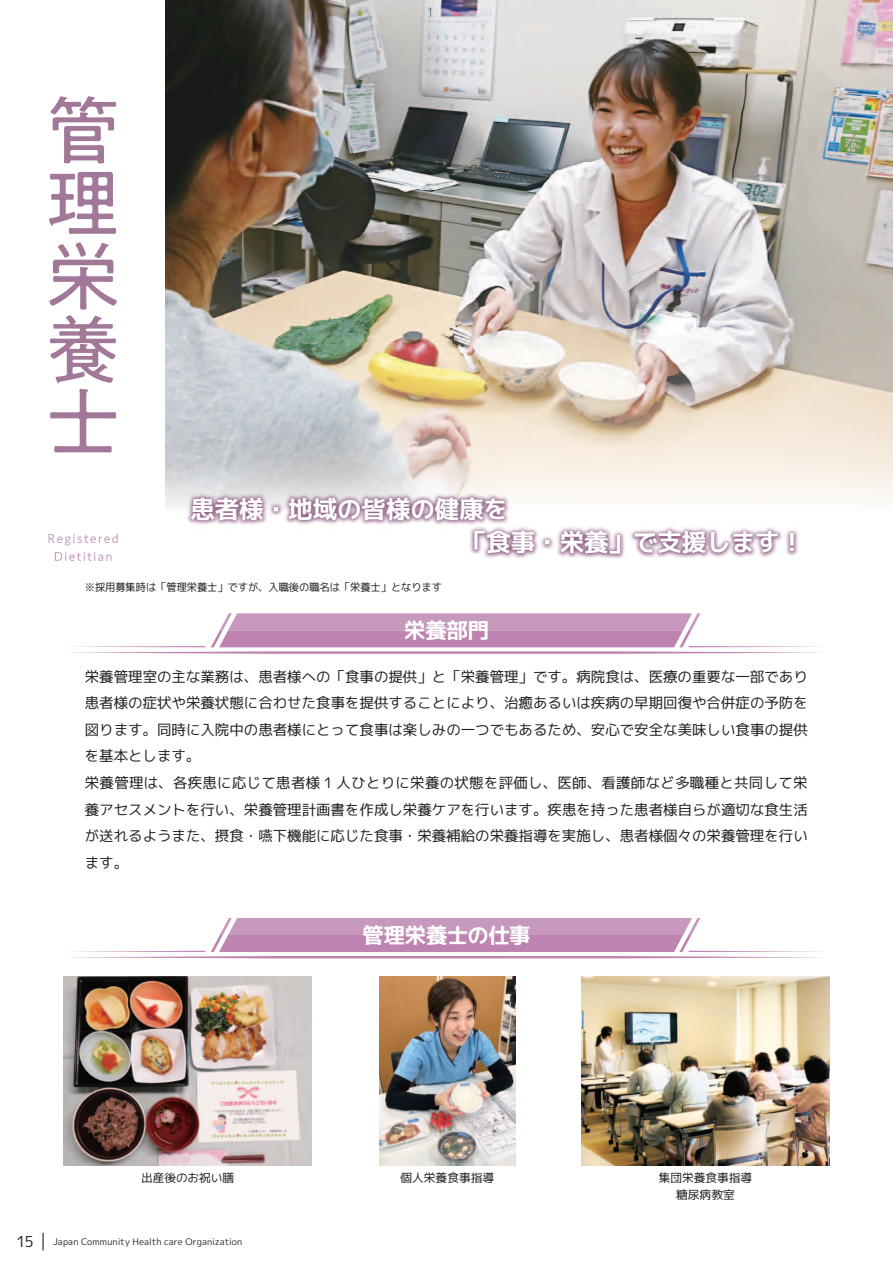
<style>
.page{position:relative;width:893px;height:1263px;background:#fff}
.page>*{position:absolute;margin:0;border:0;box-sizing:border-box;transform-origin:0 0}
.t1{font:24.45px/33px "Mig Mix 1 P bold";color:#fff}
.t2{font:21.3px "Mig Mix 1 P bold";letter-spacing:-.005em;color:#fff}
.t3{font:15px "Mig Mix 1 P regular";color:#231f20}
.t4{font:14.4px/26.5px "Mig Mix 1 P regular";color:#231f20}
.t5{font:11.7px/17px "Mig Mix 1 P regular";color:#231f20;text-align:center}
.t6{font:10.65px "Mig Mix 1 P regular";color:#231f20;scale:.96 1}
.t7{font:9px "Mig Mix 1 P regular";letter-spacing:.005em;color:#231f20}
</style>
<div class="page">
<img style="left:166px;top:0;width:727px;height:507px">
<svg style="left:71px;top:613px;width:751px;height:41px"></svg>
<svg style="left:71px;top:918px;width:751px;height:40px"></svg>
<svg style="left:186px;top:492px;width:614px;height:67px"></svg>
<img style="left:64px;top:976px;width:247px;height:189px">
<img style="left:380px;top:976px;width:135px;height:189px">
<img style="left:582px;top:976px;width:247px;height:189px">
<svg style="left:49px;top:96px;width:68px;height:356px"></svg>
<svg style="left:55px;top:552px;width:57px;height:9px"></svg>
<svg style="left:48px;top:534px;width:70px;height:11px"></svg>
<svg style="left:42px;top:1233px;width:2px;height:17px"></svg>
<h1 class="t1" style="left:462px;top:492px;width:344px;text-indent:-271px">患者様・地域の皆様の健康を<br>「食事・栄養」で支援します！</h1>
<p class="t6" style="left:85px;top:579px;width:374px">※採用募集時は「管理栄養士」ですが、入職後の職名は「栄養士」となります</p>
<h2 class="t2" style="left:404px;top:615px;width:86px">栄養部門</h2>
<p class="t4" style="left:85px;top:663px;width:724px">栄養管理室の主な業務は、患者様への「食事の提供」と「栄養管理」です。病院食は、医療の重要な一部であり患者様の症状や栄養状態に合わせた食事を提供することにより、治癒あるいは疾病の早期回復や合併症の予防を図ります。同時に入院中の患者様にとって食事は楽しみの一つでもあるため、安心で安全な美味しい食事の提供を基本とします。<br>栄養管理は、各疾患に応じて患者様 1 人ひとりに栄養の状態を評価し、医師、看護師など多職種と共同して栄養アセスメントを行い、栄養管理計画書を作成し栄養ケアを行います。疾患を持った患者様自らが適切な食生活が送れるようまた、摂食・嚥下機能に応じた食事・栄養補給の栄養指導を実施し、患者様個々の栄養管理を行います。</p>
<h2 class="t2" style="left:363px;top:920px;width:169px">管理栄養士の仕事</h2>
<p class="t5" style="left:141px;top:1169px;width:94px">出産後のお祝い膳</p>
<p class="t5" style="left:659px;top:1169px;width:95px">集団栄養食事指導糖尿病教室</p>
<p class="t5" style="left:400px;top:1169px;width:95px">個人栄養食事指導</p>
<p class="t3" style="left:16px;top:1231px;width:19px">15</p>
<p class="t7" style="left:53px;top:1235px;width:191px">Japan Community Health care Organization</p>
</div>
